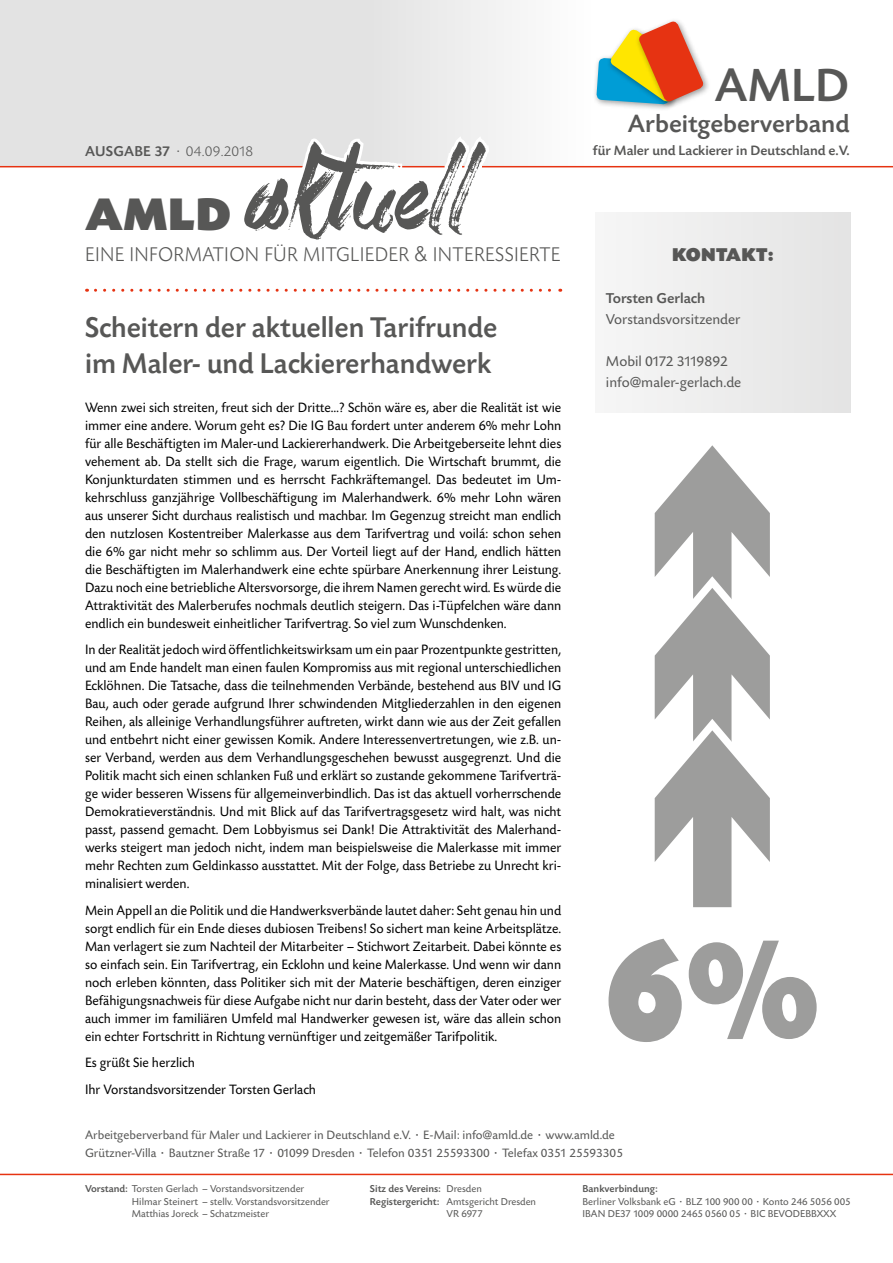
<style>
.page{position:relative;width:893px;height:1263px;background:#fff}
.page>*{position:absolute;margin:0;border:0;box-sizing:border-box;transform-origin:0 0}
.t1{font:900 150px "Today SB";color:#9d9d9c;scale:.85 1}
.t2{font:118.5px "Art Brewery";letter-spacing:.015em;color:#575756;scale:1.05 1}
.t3{font:500 48.9px "Today SB";color:#575756}
.t4{font:900 48px "Today SB";color:#575756}
.t5{font:500 30px/36px "Today SB";color:#575756;scale:.96 1}
.t6{font:500 25.95px "Today SB";color:#575756}
.t7{font:300 20.85px "Today SB";letter-spacing:.015em;color:#575756;scale:.95 1}
.t8{font:900 19.5px "Today SB";letter-spacing:.005em;color:#575756}
.t9{font:15px/21px "Today SB";color:#575756}
.t10{font:300 15px "Today SB";letter-spacing:.015em;color:#575756}
.t11{font:500 15px "Today SB";color:#575756}
.t12{font:14.25px/18px "Today SB";color:#000;text-align:justify;scale:.96 1}
.t13{font:500 14.25px "Today SB";color:#575756}
.t14{font:12.75px/18px "Today SB";color:#575756}
.t15{font:10.5px/12.6px "Today SB";color:#575756}
.t16{font:500 10.5px "Today SB";color:#575756}
.s1{font-weight:500}
.s2{font-family:"Helvetica"}
.s3{font-weight:400}
</style>
<div class="page">
<div style="left:0;top:0;width:591px;height:166px;background:linear-gradient(to right,#ddd,#f4f4f4)"></div>
<div style="left:635px;top:18px;width:76px;height:91px;background:#000;opacity:.4"></div>
<svg style="left:596px;top:20px;width:109px;height:85px"></svg>
<hr style="left:0;top:166px;width:893px;height:1px;background:#e63312">
<svg style="left:95px;top:289px;width:466px;height:3px"></svg>
<div style="left:595px;top:213px;width:255px;height:199px;background:#ededed"></div>
<svg style="left:76px;top:132px;width:416px;height:36px"></svg>
<hr style="left:0;top:1174px;width:893px;height:1px;background:#e63312">
<h2 class="t2" style="left:246px;top:141px;width:216px">aktuell</h2>
<p class="t10" style="left:85px;top:144px;width:170px"><span class="s1">AUSGABE 37</span> · 04.09.2018</p>
<h3 class="t4" style="left:85px;top:188px;width:148px">AMLD</h3>
<h3 class="t3" style="left:715px;top:59px;width:136px">AMLD</h3>
<h3 class="t6" style="left:628px;top:109px;width:223px">Arbeitgeberverband</h3>
<p class="t13" style="left:593px;top:143px;width:258px">für Maler und Lackierer in Deutschland e.V.</p>
<h3 class="t7" style="left:85px;top:244px;width:502px">EINE INFORMATION FÜR MITGLIEDER <span class="s2">&amp;</span> INTERESSIERTE</h3>
<h3 class="t8" style="left:672px;top:244px;width:103px">KONTAKT:</h3>
<p class="t11" style="left:606px;top:290px;width:101px">Torsten Gerlach</p>
<p class="t9" style="left:606px;top:309px;width:136px">Vorstandsvorsitzender</p>
<p class="t9" style="left:606px;top:351px;width:137px">Mobil 0172 3119892 info@maler-gerlach.de</p>
<h3 class="t5" style="left:85px;top:310px;width:431px">Scheitern der aktuellen Tarifrunde im Maler- und Lackiererhandwerk</h3>
<p class="t12" style="left:85px;top:398px;width:498px">Wenn zwei sich streiten, freut sich der Dritte…? Schön wäre es, aber die Realität ist wie immer eine andere. Worum geht es? Die IG Bau fordert unter anderem 6% mehr Lohn für alle Beschäftigten im Maler-und Lackiererhandwerk. Die Arbeitgeberseite lehnt dies vehement ab. Da stellt sich die Frage, warum eigentlich. Die Wirtschaft brummt, die Konjunkturdaten stimmen und es herrscht Fachkräftemangel. Das bedeutet im Um&shy;kehrschluss ganzjährige Vollbeschäftigung im Malerhandwerk. 6% mehr Lohn wären aus unserer Sicht durchaus realistisch und machbar. Im Gegenzug streicht man endlich den nutzlosen Kostentreiber Malerkasse aus dem Tarifvertrag und voilá: schon sehen die 6% gar nicht mehr so schlimm aus. Der Vorteil liegt auf der Hand, endlich hätten die Beschäftigten im Malerhandwerk eine echte spürbare Anerkennung ihrer Leistung.<br>Dazu noch eine betriebliche Altersvorsorge, die ihrem Namen gerecht wird. Es würde die Attraktivität des Malerberufes nochmals deutlich steigern. Das i-Tüpfelchen wäre dann endlich ein bundesweit einheitlicher Tarifvertrag. So viel zum Wunschdenken.</p>
<p class="t12" style="left:85px;top:641px;width:498px">In der Realität jedoch wird öffentlichkeitswirksam um ein paar Prozentpunkte gestritten, und am Ende handelt man einen faulen Kompromiss aus mit regional unterschiedlichen Ecklöhnen. Die Tatsache, dass die teilnehmenden Verbände, bestehend aus BIV und IG Bau, auch oder gerade aufgrund Ihrer schwindenden Mitgliederzahlen in den eigenen Reihen, als alleinige Verhandlungsführer auftreten, wirkt dann wie aus der Zeit gefallen und entbehrt nicht einer gewissen Komik. Andere Interessenvertretungen, wie z.B. un&shy;ser Verband, werden aus dem Verhandlungsgeschehen bewusst ausgegrenzt. Und die Politik macht sich einen schlanken Fuß und erklärt so zustande gekommene Tarifverträ&shy;ge wider besseren Wissens für allgemeinverbindlich. Das ist das aktuell vorherrschende Demokratieverständnis. Und mit Blick auf das Tarifvertragsgesetz wird halt, was nicht passt, passend gemacht. Dem Lobbyismus sei Dank! Die Attraktivität des Malerhand&shy;werks steigert man jedoch nicht, indem man beispielsweise die Malerkasse mit immer mehr Rechten zum Geldinkasso ausstattet. Mit der Folge, dass Betriebe zu Unrecht kri&shy;minalisiert werden.</p>
<p class="t12" style="left:85px;top:901px;width:498px">Mein Appell an die Politik und die Handwerksverbände lautet daher: Seht genau hin und sorgt endlich für ein Ende dieses dubiosen Treibens! So sichert man keine Arbeitsplätze.<br>Man verlagert sie zum Nachteil der Mitarbeiter – Stichwort Zeitarbeit. Dabei könnte es so einfach sein. Ein Tarifvertrag, ein Ecklohn und keine Malerkasse. Und wenn wir dann noch erleben könnten, dass Politiker sich mit der Materie beschäftigen, deren einziger Befähigungsnachweis für diese Aufgabe nicht nur darin besteht, dass der Vater oder wer auch immer im familiären Umfeld mal Handwerker gewesen ist, wäre das allein schon ein echter Fortschritt in Richtung vernünftiger und zeitgemäßer Tarifpolitik.</p>
<p class="t12" style="left:85px;top:1050px;width:242px;line-height:26.5px">Es grüßt Sie herzlich<br>Ihr Vorstandsvorsitzender Torsten Gerlach</p>
<h1 class="t1" style="left:605px;top:908px;width:255px">6%</h1>
<p class="t14" style="left:85px;top:1126px;width:539px">Arbeitgeberverband für Maler und Lackierer in Deutschland e.V. · E-Mail: info@amld.de · www.amld.de<br>Grützner-Villa · Bautzner Straße 17 · 01099 Dresden · Telefon 0351 25593300 · Telefax 0351 25593305</p>
<p class="t15" style="left:132px;top:1183px;width:199px;text-indent:-47px"><span class="s1">Vorstand:</span> Torsten Gerlach – Vorstandsvorsitzender<br>Hilmar Steinert – stellv. Vorstandsvorsitzender<br>Matthias Joreck – Schatzmeister</p>
<p class="t16" style="left:370px;top:1183px;width:113px">Sitz des Vereins: <span class="s3">Dresden</span></p>
<p class="t16" style="left:583px;top:1183px;width:77px">Bankverbindung:</p>
<p class="t15" style="left:583px;top:1195px;width:270px">Berliner Volksbank eG · BLZ 100 900 00 · Konto 246 5056 005<br>IBAN DE37 1009 0000 2465 0560 05 · BIC BEVODEBBXXX</p>
<p class="t15" style="left:370px;top:1195px;width:168px"><span class="s1">Registergericht:</span> Amtsgericht Dresden</p>
<p class="t15" style="left:446px;top:1208px;width:38px">VR 6977</p>
</div>
